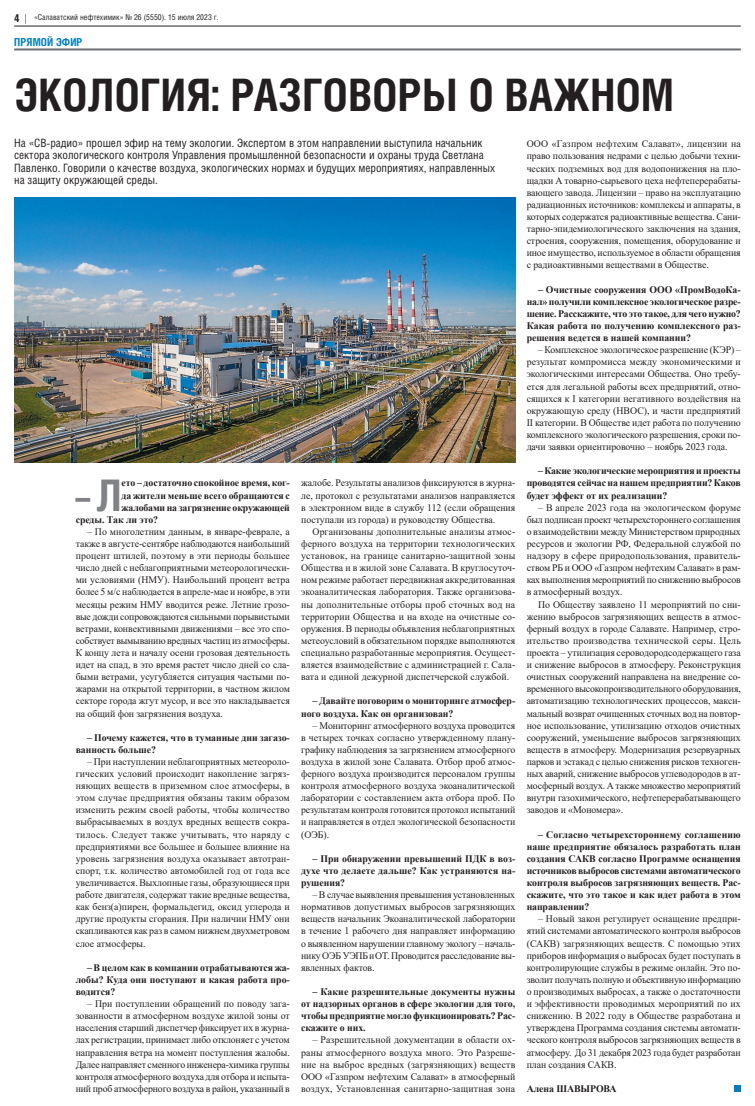
<style>
.page{position:relative;width:755px;height:1106px;background:#fff}
.page>*{position:absolute;margin:0;border:0;box-sizing:border-box;transform-origin:0 0}
.t1{font:700 44.8px "Helios Cond";letter-spacing:.01em;color:#231f20}
.t2{font:700 43.5px "Helios Cond";color:#808285}
.t3{font:11.5px/12.1px "Helios Cond";color:#231f20}
.t4{font:700 11px "Helios Cond";letter-spacing:.01em;color:#007ec5}
.t5{font:700 11px "Helios Cond";color:#231f20}
.t6{font:10px/12.1px "Times New Roman";letter-spacing:-.005em;color:#231f20;text-align:justify}
.t7{font:700 10px/12.1px "Times New Roman";letter-spacing:-.005em;color:#231f20;text-align:justify}
.t8{font:8px "Helios Cond";color:#231f20}
</style>
<div class="page">
<hr style="left:14px;top:26px;width:726px;height:1px;background:#231f20">
<hr style="left:14px;top:48px;width:726px;height:2px;background:#6c6d70">
<img style="left:14px;top:198px;width:501px;height:264px">
<div style="left:733px;top:1085px;width:7px;height:6px;background:#007ec5"></div>
<p class="t5" style="left:14px;top:11px;width:7px">4</p>
<p class="t8" style="left:34px;top:12px;width:186px">«Салаватский нефтехимик» № 26 (5550). 15 июля 2023 г.</p>
<p class="t4" style="left:14px;top:35px;width:70px">ПРЯМОЙ ЭФИР</p>
<h1 class="t1" style="left:14px;top:65px;width:660px">ЭКОЛОГИЯ: РАЗГОВОРЫ О ВАЖНОМ</h1>
<p class="t3" style="left:14px;top:137px;width:482px">На «СВ-радио» прошел эфир на тему экологии. Экспертом в этом направлении выступила начальник сектора экологического контроля Управления промышленной безопасности и охраны труда Светлана Павленко. Говорили о качестве воздуха, экологических нормах и будущих мероприятиях, направленных на защиту окружающей среды.</p>
<p class="t6" style="left:526px;top:138px;width:215px">ООО «Газпром нефтехим Салават», лицензии на право пользования недрами с целью добычи техни&shy;ческих подземных вод для водопонижения на пло&shy;щадки А товарно-сырьевого цеха нефтеперерабаты&shy;вающего завода. Лицензии – право на эксплуатацию радиационных источников: комплексы и аппараты, в которых содержатся радиоактивные вещества. Сани&shy;тарно-эпидемиологического заключения на здания, строения, сооружения, помещения, оборудование и иное имущество, используемое в области обращения с радиоактивными веществами в Обществе.</p>
<p class="t7" style="left:526px;top:283px;width:215px;text-indent:11px">– Очистные сооружения ООО «ПромВодоКа&shy;нал» получили комплексное экологическое разре&shy;шение. Расскажите, что это такое, для чего нужно?<br>Какая работа по получению комплексного раз&shy;решения ведется в нашей компании?</p>
<p class="t6" style="left:526px;top:343px;width:215px;text-indent:11px">– Комплексное экологическое разрешение (КЭР) – результат компромисса между экономическими и экологическими интересами Общества. Оно требу&shy;ется для легальной работы всех предприятий, отно&shy;сящихся к I категории негативного воздействия на окружающую среду (НВОС), и части предприятий II категории. В Обществе идет работа по получению комплексного экологического разрешения, сроки по&shy;дачи заявки ориентировочно – ноябрь 2023 года.</p>
<p class="t7" style="left:526px;top:464px;width:215px;text-indent:11px">– Какие экологические мероприятия и проекты проводятся сейчас на нашем предприятии? Каков будет эффект от их реализации?</p>
<p class="t6" style="left:526px;top:501px;width:215px;text-indent:11px">– В апреле 2023 года на экологическом форуме был подписан проект четырехстороннего соглашения о взаимодействии между Министерством природных ресурсов и экологии РФ, Федеральной службой по надзору в сфере природопользования, правитель&shy;ством РБ и ООО «Газпром нефтехим Салават» в рам&shy;ках выполнения мероприятий по снижению выбросов в атмосферный воздух.</p>
<p class="t6" style="left:526px;top:598px;width:215px;text-indent:11px">По Обществу заявлено 11 мероприятий по сни&shy;жению выбросов загрязняющих веществ в атмос&shy;ферный воздух в городе Салавате. Например, стро&shy;ительство производства технической серы. Цель проекта – утилизация сероводородсодержащего газа и снижение выбросов в атмосферу. Реконструкция очистных сооружений направлена на внедрение со&shy;временного высокопроизводительного оборудования, автоматизацию технологических процессов, макси&shy;мальный возврат очищенных сточных вод на повтор&shy;ное использование, утилизацию отходов очистных сооружений, уменьшение выбросов загрязняющих веществ в атмосферу. Модернизация резервуарных парков и эстакад с целью снижения рисков техноген&shy;ных аварий, снижение выбросов углеводородов в ат&shy;мосферный воздух. А также множество мероприятий внутри газохимического, нефтеперерабатывающего заводов и «Мономера».</p>
<p class="t7" style="left:526px;top:828px;width:215px;text-indent:11px">– Согласно четырехстороннему соглашению наше предприятие обязалось разработать план создания САКВ согласно Программе оснащения источников выбросов системами автоматического контроля выбросов загрязняющих веществ. Рас&shy;скажите, что это такое и как идет работа в этом направлении?</p>
<p class="t6" style="left:526px;top:912px;width:215px;text-indent:11px">– Новый закон регулирует оснащение предпри&shy;ятий системами автоматического контроля выбросов (САКВ) загрязняющих веществ. С помощью этих приборов информация о выбросах будет поступать в контролирующие службы в режиме онлайн. Это по&shy;зволит получать полную и объективную информацию о производимых выбросах, а также о достаточности и эффективности проводимых мероприятий по их снижению. В 2022 году в Обществе разработана и утверждена Программа создания системы автомати&shy;ческого контроля выбросов загрязняющих веществ в атмосферу. До 31 декабря 2023 года будет разработан план создания САКВ.</p>
<p class="t7" style="left:526px;top:1082px;width:91px">Алена ШАВЫРОВА</p>
<h2 class="t2" style="left:74px;top:465px;width:49px">–Л</h2>
<p class="t7" style="left:121px;top:477px;width:170px">ето – достаточно спокойное время, ког-</p>
<p class="t6" style="left:301px;top:477px;width:215px">жалобе. Результаты анализов фиксируются в журна&shy;ле, протокол с результатами анализов направляется в электронном виде в службу 112 (если обращения поступали из города) и руководству Общества.</p>
<p class="t6" style="left:301px;top:525px;width:215px;text-indent:11px">Организованы дополнительные анализы атмос&shy;ферного воздуха на территории технологических установок, на границе санитарно-защитной зоны Общества и в жилой зоне Салавата. В круглосуточ&shy;ном режиме работает передвижная аккредитованная экоаналитическая лаборатория. Также организова&shy;ны дополнительные отборы проб сточных вод на территории Общества и на входе на очистные со&shy;оружения. В периоды объявления неблагоприятных метеоусловий в обязательном порядке выполняются специально разработанные мероприятия. Осущест&shy;вляется взаимодействие с администрацией г. Сала&shy;вата и единой дежурной диспетчерской службой.</p>
<p class="t7" style="left:301px;top:694px;width:215px;text-indent:11px">– Давайте поговорим о мониторинге атмосфер&shy;ного воздуха. Как он организован?</p>
<p class="t6" style="left:301px;top:719px;width:215px;text-indent:11px">– Мониторинг атмосферного воздуха проводится в четырех точках согласно утвержденному плану&shy;графику наблюдения за загрязнением атмосферного воздуха в жилой зоне Салавата. Отбор проб атмос&shy;ферного воздуха производится персоналом группы контроля атмосферного воздуха экоаналитической лаборатории с составлением акта отбора проб. По результатам контроля готовится протокол испытаний и направляется в отдел экологической безопасности (ОЭБ).</p>
<p class="t7" style="left:301px;top:852px;width:215px;text-indent:11px">– При обнаружении превышений ПДК в воз&shy;духе что делаете дальше? Как устраняются на&shy;рушения?</p>
<p class="t6" style="left:301px;top:888px;width:215px;text-indent:11px">– В случае выявления превышения установленных нормативов допустимых выбросов загрязняющих веществ начальник Экоаналитической лаборатории в течение 1 рабочего дня направляет информацию о выявленном нарушении главному экологу – началь&shy;нику ОЭБ УЭПБиОТ. Проводится расследование вы&shy;явленных фактов.</p>
<p class="t7" style="left:301px;top:985px;width:215px;text-indent:11px">– Какие разрешительные документы нужны от надзорных органов в сфере экологии для того, чтобы предприятие могло функционировать? Рас&shy;скажите о них.</p>
<p class="t6" style="left:301px;top:1033px;width:215px;text-indent:11px">– Разрешительной документации в области ох&shy;раны атмосферного воздуха много. Это Разреше&shy;ние на выброс вредных (загрязняющих) веществ ООО «Газпром нефтехим Салават» в атмосферный воздух, Установленная санитарно-защитная зона</p>
<p class="t7" style="left:121px;top:489px;width:170px">да жители меньше всего обращаются с</p>
<p class="t7" style="left:121px;top:501px;width:170px">жалобами на загрязнение окружающей</p>
<p class="t7" style="left:76px;top:513px;width:84px">среды. Так ли это?</p>
<p class="t6" style="left:76px;top:525px;width:215px;text-indent:11px">– По многолетним данным, в январе-феврале, а также в августе-сентябре наблюдаются наибольший процент штилей, поэтому в эти периоды большее число дней с неблагоприятными метеорологически&shy;ми условиями (НМУ). Наибольший процент ветра более 5 м/с наблюдается в апреле-мае и ноябре, в эти месяцы режим НМУ вводится реже. Летние грозо&shy;вые дожди сопровождаются сильными порывистыми ветрами, конвективными движениями – все это спо&shy;собствует вымыванию вредных частиц из атмосферы.<br>К концу лета и началу осени грозовая деятельность идет на спад, в это время растет число дней со сла&shy;быми ветрами, усугубляется ситуация частыми по&shy;жарами на открытой территории, в частном жилом секторе города жгут мусор, и все это накладывается на общий фон загрязнения воздуха.</p>
<p class="t7" style="left:76px;top:731px;width:215px;text-indent:11px">– Почему кажется, что в туманные дни загазо&shy;ванность больше?</p>
<p class="t6" style="left:76px;top:755px;width:215px;text-indent:11px">– При наступлении неблагоприятных метеороло&shy;гических условий происходит накопление загряз&shy;няющих веществ в приземном слое атмосферы, в этом случае предприятия обязаны таким образом изменить режим своей работы, чтобы количество выбрасываемых в воздух вредных веществ сокра&shy;тилось. Следует также учитывать, что наряду с предприятиями все большее и большее влияние на уровень загрязнения воздуха оказывает автотран&shy;спорт, т.к. количество автомобилей год от года все увеличивается. Выхлопные газы, образующиеся при работе двигателя, содержат такие вредные вещества, как бенз(а)пирен, формальдегид, оксид углерода и другие продукты сгорания. При наличии НМУ они скапливаются как раз в самом нижнем двухметровом слое атмосферы.</p>
<p class="t7" style="left:76px;top:961px;width:215px;text-indent:11px">– В целом как в компании отрабатываются жа&shy;лобы? Куда они поступают и какая работа про&shy;водится?</p>
<p class="t6" style="left:76px;top:997px;width:215px;text-indent:11px">– При поступлении обращений по поводу зага&shy;зованности в атмосферном воздухе жилой зоны от населения старший диспетчер фиксирует их в журна&shy;лах регистрации, принимает либо отклоняет с учетом направления ветра на момент поступления жалобы.<br>Далее направляет сменного инженера-химика группы контроля атмосферного воздуха для отбора и испыта&shy;ний проб атмосферного воздуха в район, указанный в</p>
</div>
